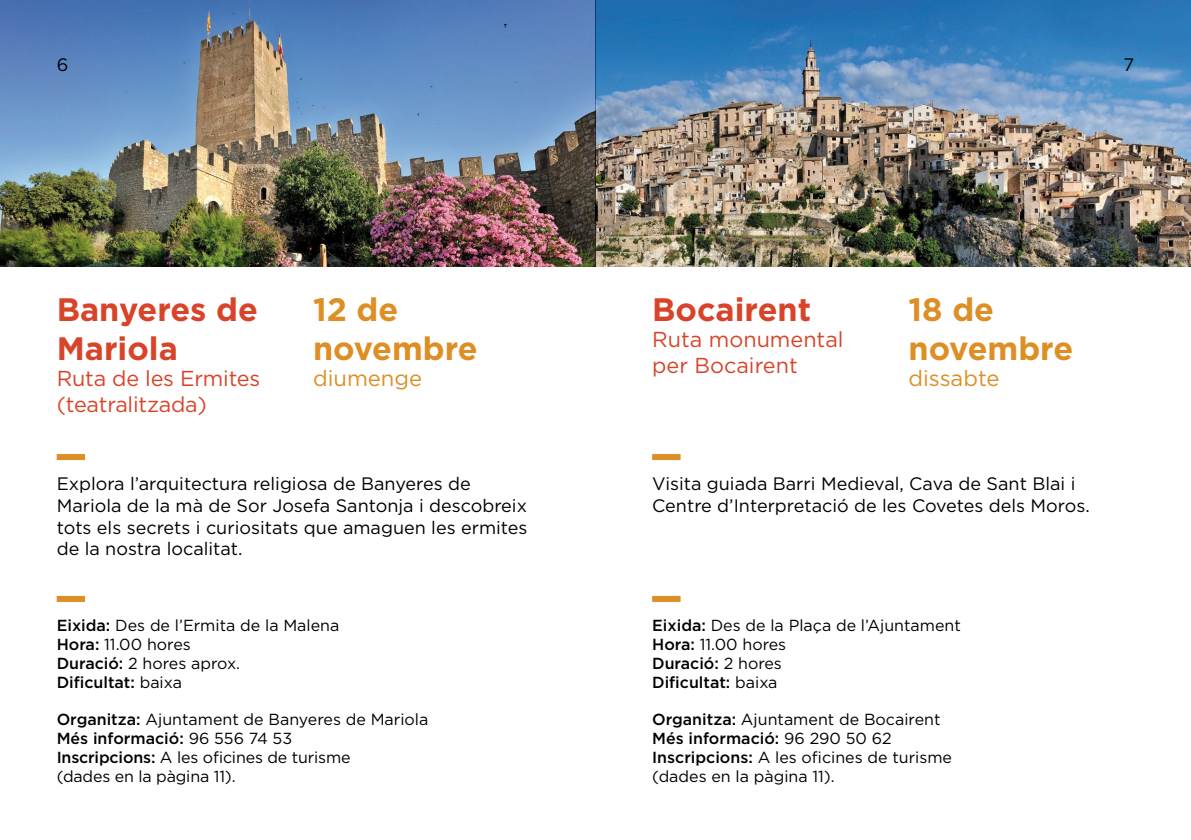
<style>
.page{position:relative;width:1191px;height:840px;background:#fff}
.page>*{position:absolute;margin:0;border:0;box-sizing:border-box;transform-origin:0 0}
.t1{font:700 32.4px/38.8px "Gotham";color:#d74429}
.t2{font:700 32.4px/38.8px "Gotham";color:#dd8f25}
.t3{font:22px "Gotham";color:#dd8f25}
.t4{font:21.6px/26px "Gotham";letter-spacing:-.01em;color:#d74429}
.t5{font:18px/21.6px "Gotham";color:#000}
.t6{font:16px/19.2px "Gotham";color:#000}
.s1{font-weight:500}
</style>
<div class="page">
<div style="left:57px;top:454px;width:28px;height:6px;background:#dd8f25"></div>
<div style="left:57px;top:595px;width:28px;height:6px;background:#dd8f25"></div>
<img style="left:0;top:0;width:1191px;height:266px">
<div style="left:652px;top:454px;width:28px;height:6px;background:#dd8f25"></div>
<div style="left:652px;top:595px;width:28px;height:6px;background:#dd8f25"></div>
<p class="t5" style="left:57px;top:54px;width:13px">6</p>
<p class="t5" style="left:1123px;top:54px;width:12px">7</p>
<h1 class="t1" style="left:57px;top:290px;width:203px">Banyeres de<br>Mariola</h1>
<h3 class="t4" style="left:57px;top:364px;width:205px">Ruta de les Ermites (teatralitzada)</h3>
<h1 class="t2" style="left:313px;top:290px;width:166px">12 de novembre</h1>
<h2 class="t3" style="left:313px;top:364px;width:111px">diumenge</h2>
<p class="t5" style="left:57px;top:472px;width:472px">Explora l’arquitectura religiosa de Banyeres de Mariola de la mà de Sor Josefa Santonja i descobreix tots els secrets i curiositats que amaguen les ermites de la nostra localitat.</p>
<p class="t6" style="left:57px;top:614px;width:284px"><span class="s1">Eixida:</span> Des de l’Ermita de la Malena<br><span class="s1">Hora:</span> 11.00 hores<br><span class="s1">Duració:</span> 2 hores aprox.<br><span class="s1">Dificultat:</span> baixa</p>
<p class="t6" style="left:57px;top:708px;width:373px"><span class="s1">Organitza:</span> Ajuntament de Banyeres de Mariola <span class="s1">Més informació:</span> 96 556 74 53<br><span class="s1">Inscripcions:</span> A les oficines de turisme<br>(dades en la pàgina 11).</p>
<h1 class="t1" style="left:652px;top:290px;width:160px">Bocairent</h1>
<h3 class="t4" style="left:652px;top:326px;width:193px">Ruta monumental per Bocairent</h3>
<h1 class="t2" style="left:908px;top:290px;width:166px">18 de novembre</h1>
<h2 class="t3" style="left:908px;top:364px;width:93px">dissabte</h2>
<p class="t5" style="left:652px;top:472px;width:439px">Visita guiada Barri Medieval, Cava de Sant Blai i<br>Centre d’Interpretació de les Covetes dels Moros.</p>
<p class="t6" style="left:652px;top:614px;width:310px"><span class="s1">Eixida:</span> Des de la Plaça de l’Ajuntament<br><span class="s1">Hora:</span> 11.00 hores<br><span class="s1">Duració:</span> 2 hores<br><span class="s1">Dificultat:</span> baixa</p>
<p class="t6" style="left:652px;top:708px;width:301px"><span class="s1">Organitza:</span> Ajuntament de Bocairent<br><span class="s1">Més informació:</span> 96 290 50 62<br><span class="s1">Inscripcions:</span> A les oficines de turisme (dades en la pàgina 11).</p>
</div>
